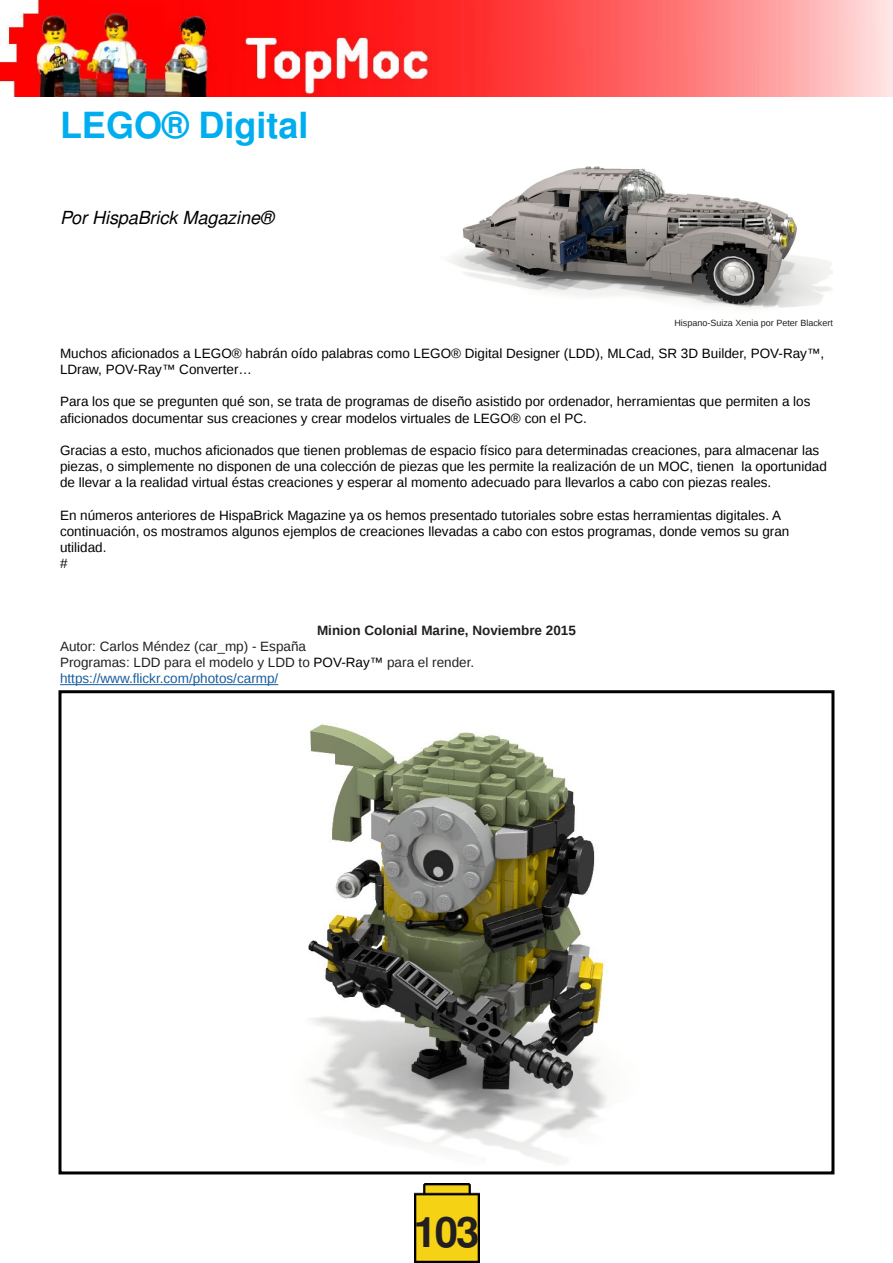
<style>
.page{position:relative;width:893px;height:1263px;background:#fff}
.page>*{position:absolute;margin:0;border:0;box-sizing:border-box;transform-origin:0 0}
.t1{font:700 42px "Free Sans";color:#231f20}
.t2{font:700 36px "Free Sans";color:#00aeef}
.t3{font:italic 18px "Free Sans";color:#000}
.t4{font:13.5px/16.2px "Liberation Sans";color:#000}
.t5{font:13.5px/16.2px "Liberation Sans";color:#231f20}
.t6{font:700 13.5px "Liberation Sans";color:#231f20}
.t7{font:9px "Liberation Sans";color:#231f20}
.s1{color:#000}
.s2{color:#175d9e}
</style>
<div class="page">
<img style="left:448px;top:166px;width:385px;height:142px">
<img style="left:306px;top:724px;width:301px;height:438px">
<div style="left:58px;top:690px;width:776px;height:484px;border:3px solid #000"></div>
<hr style="left:60px;top:684px;width:218px;height:1px;background:#175d9e">
<img style="left:414px;top:1183px;width:66px;height:80px">
<img style="left:0;top:0;width:893px;height:96px">
<h2 class="t2" style="left:60px;top:96px;width:250px">LEGO® Digital</h2>
<h3 class="t3" style="left:60px;top:206px;width:215px">Por HispaBrick Magazine®</h3>
<p class="t7" style="left:674px;top:317px;width:160px">Hispano-Suiza Xenia por Peter Blackert</p>
<p class="t4" style="left:60px;top:345px;width:766px">Muchos aficionados a LEGO® habrán oído palabras como LEGO® Digital Designer (LDD), MLCad, SR 3D Builder, POV-Ray™,<br>LDraw, POV-Ray™ Converter…</p>
<p class="t4" style="left:60px;top:394px;width:752px">Para los que se pregunten qué son, se trata de programas de diseño asistido por ordenador, herramientas que permiten a los aficionados documentar sus creaciones y crear modelos virtuales de LEGO® con el PC.</p>
<p class="t4" style="left:60px;top:442px;width:768px">Gracias a esto, muchos aficionados que tienen problemas de espacio físico para determinadas creaciones, para almacenar las piezas, o simplemente no disponen de una colección de piezas que les permite la realización de un MOC, tienen la oportunidad de llevar a la realidad virtual éstas creaciones y esperar al momento adecuado para llevarlos a cabo con piezas reales.</p>
<p class="t4" style="left:60px;top:507px;width:731px">En números anteriores de HispaBrick Magazine ya os hemos presentado tutoriales sobre estas herramientas digitales. A continuación, os mostramos algunos ejemplos de creaciones llevadas a cabo con estos programas, donde vemos su gran utilidad.<br>#</p>
<p class="t6" style="left:317px;top:622px;width:260px">Minion Colonial Marine, Noviembre 2015</p>
<p class="t5" style="left:60px;top:638px;width:416px">Autor: Carlos Méndez (car_mp) - España<br>Programas: LDD para el modelo y LDD to <span class="s1">POV-Ray™</span> para el render. <span class="s2">https://www.flickr.com/photos/carmp/</span></p>
<h1 class="t1" style="left:413px;top:1199px;width:68px">103</h1>
</div>
